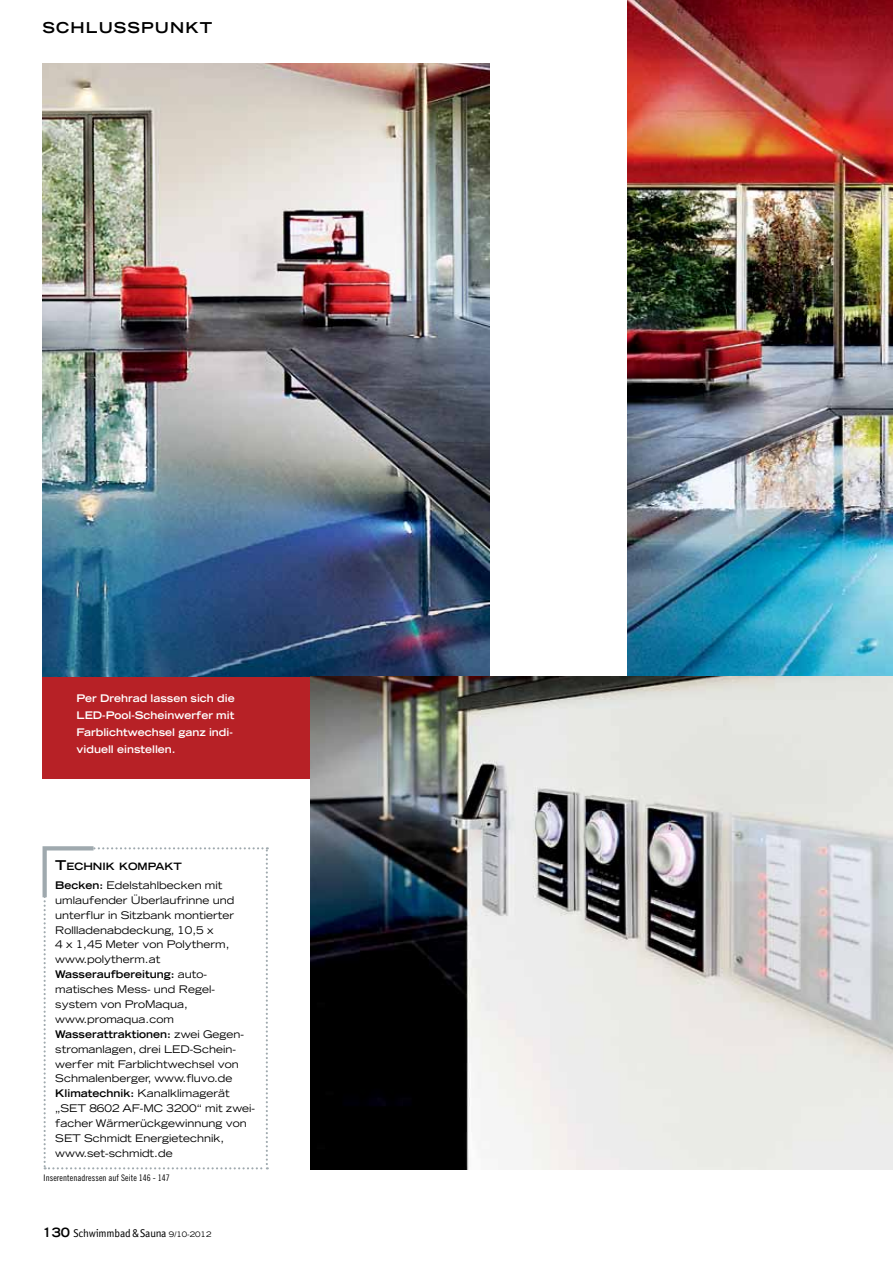
<style>
.page{position:relative;width:893px;height:1263px;background:#fff}
.page>*{position:absolute;margin:0;border:0;box-sizing:border-box;transform-origin:0 0}
.t1{font:700 expanded 15px "Trade Gothic LH";letter-spacing:.075em;color:#000}
.t2{font:11.25px "Officina Sans";letter-spacing:-.015em;color:#000}
.t3{font:expanded 10.5px/14.9px "Trade Gothic LH";color:#000}
.t4{font:700 expanded 10.5px/17px "Trade Gothic LH";color:#fff}
.t5{font:700 expanded 10.2px "Trade Gothic LH";color:#000}
.t6{font:9px "Trade Gothic Cond Eighteen";letter-spacing:.01em;color:#000}
.s1{font-size:13.5px}
.s2{font-weight:700}
.s3{font-family:"Trade Gothic LH";font-weight:700;font-stretch:expanded;font-size:12.75px}
.s4{font-family:"Trade Gothic LH";font-stretch:expanded;font-size:7.5px}
</style>
<div class="page">
<div style="left:43px;top:676px;width:446px;height:102px;background:#b72126"></div>
<img style="left:627px;top:0;width:266px;height:676px">
<img style="left:43px;top:64px;width:446px;height:612px">
<img style="left:310px;top:676px;width:583px;height:493px">
<svg style="left:43px;top:846px;width:225px;height:323px"></svg>
<h1 class="t1" style="left:43px;top:17px;width:171px">Schlusspunkt</h1>
<p class="t4" style="left:77px;top:689px;width:160px">Per Drehrad lassen sich die<br>LED-Pool-Scheinwerfer mit<br>Farblichtwechsel ganz indi--- viduell einstellen.</p>
<p class="t5" style="left:55px;top:859px;width:128px"><span class="s1">T</span>ECHNIK KOMPAKT</p>
<p class="t3" style="left:55px;top:877px;width:201px"><span class="s2">Becken:</span> Edelstahlbecken mit umlaufender Überlaufrinne und unterflur in Sitzbank montierter<br>Rollladenabdeckung, 10,5 x<br>4 x 1,45 Meter von Polytherm, www.polytherm.at<br><span class="s2">Wasseraufbereitung:</span> auto&shy;matisches Mess- und Regel&shy;system von ProMaqua, www.promaqua.com<br><span class="s2">Wasserattraktionen:</span> zwei Gegen&shy;stromanlagen, drei LED-Schein&shy;werfer mit Farblichtwechsel von<br>Schmalenberger, www.fluvo.de<br><span class="s2">Klimatechnik:</span> Kanalklimagerät „SET 8602 AF-MC 3200“ mit zwei&shy;facher Wärmerückgewinnung von<br>SET Schmidt Energietechnik, www.set-schmidt.de</p>
<p class="t6" style="left:44px;top:1172px;width:128px">Inserentenadressen auf Seite 146 - 147</p>
<p class="t2" style="left:43px;top:1227px;width:170px"><span class="s3">130</span> Schwimmbad &amp; Sauna <span class="s4">9/10-2012</span></p>
</div>
